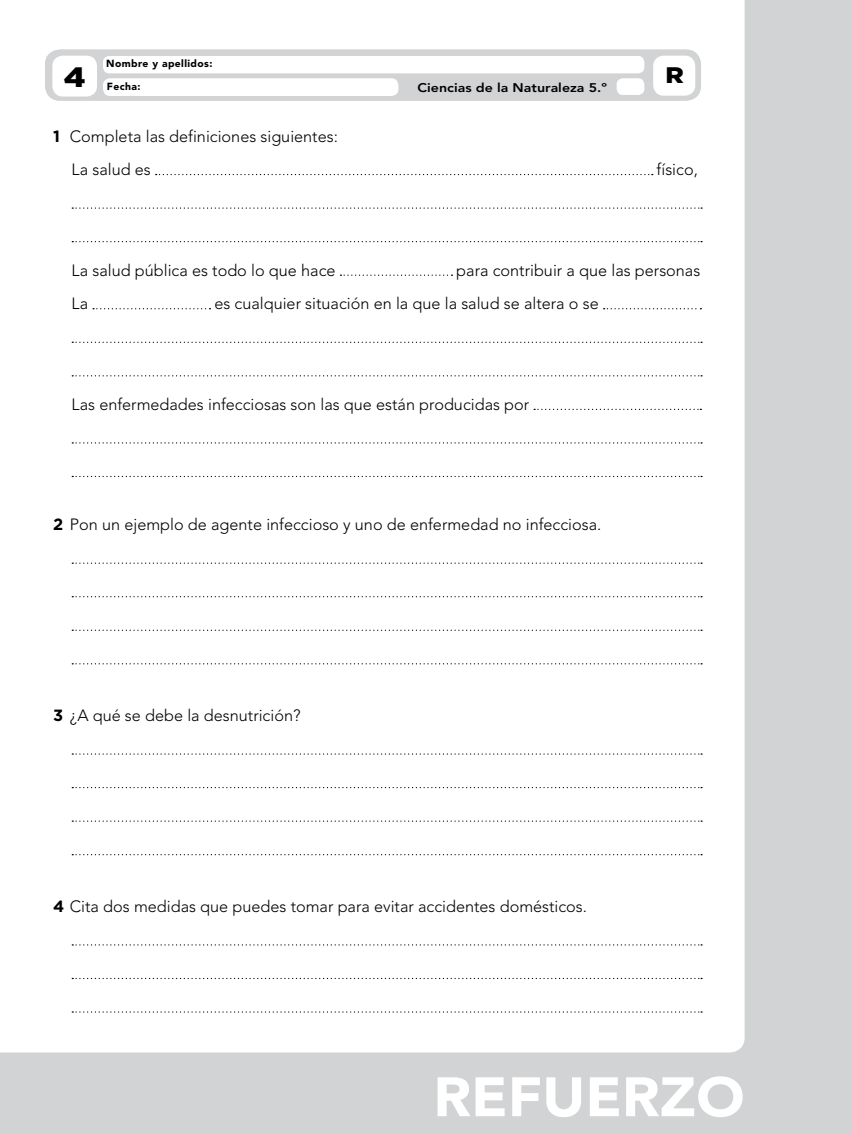
<style>
.page{position:relative;width:851px;height:1134px;background:#fff}
.page>*{position:absolute;margin:0;border:0;box-sizing:border-box;transform-origin:0 0}
.t1{font:900 55px "Avenir LT Std";color:#fff;scale:1.06 1}
.t2{font:900 27.88px "Gotham";color:#000;scale:1.13 1}
.t3{font:900 22.5px "Gotham";color:#000;scale:1.13 1}
.nuclActivSinEscribir{font:300 16.25px "Avenir LT Std";color:#000}
.t4{font:800 12.5px "Avenir LT Std";color:#000;scale:1.13 1}
.t5{font:900 10.25px "Avenir LT Std";letter-spacing:.04em;color:#000}
.s1{font-family:"Gotham";font-weight:700}
</style>
<div class="page">
<div style="left:0;top:0;width:850px;height:1134px;background:#d1d3d4"></div>
<div style="left:0;top:0;width:744px;height:1052px;background:#fff"></div>
<div style="left:45px;top:50px;width:656px;height:51px;background:#d1d3d4;border-radius:15px"></div>
<div style="left:52px;top:56px;width:45px;height:41px;background:#fff;border-radius:11px"></div>
<div style="left:616px;top:78px;width:28px;height:17px;background:#fff;border-radius:6px"></div>
<div style="left:653px;top:56px;width:42px;height:40px;background:#fff;border-radius:11px"></div>
<div style="left:103px;top:78px;width:295px;height:18px;background:#fff;border-radius:7px"></div>
<div style="left:103px;top:56px;width:541px;height:17px;background:#fff;border-radius:6px"></div>
<svg style="left:156px;top:174px;width:496px;height:1px"></svg>
<svg style="left:72px;top:207px;width:630px;height:2px"></svg>
<svg style="left:72px;top:241px;width:630px;height:1px"></svg>
<svg style="left:340px;top:275px;width:112px;height:1px"></svg>
<svg style="left:93px;top:308px;width:117px;height:1px"></svg>
<svg style="left:603px;top:308px;width:98px;height:1px"></svg>
<svg style="left:72px;top:342px;width:630px;height:1px"></svg>
<svg style="left:72px;top:375px;width:630px;height:1px"></svg>
<svg style="left:534px;top:409px;width:167px;height:1px"></svg>
<svg style="left:72px;top:442px;width:630px;height:2px"></svg>
<svg style="left:72px;top:476px;width:630px;height:1px"></svg>
<svg style="left:72px;top:562px;width:630px;height:2px"></svg>
<svg style="left:72px;top:596px;width:630px;height:1px"></svg>
<svg style="left:72px;top:630px;width:630px;height:1px"></svg>
<svg style="left:72px;top:663px;width:630px;height:1px"></svg>
<svg style="left:72px;top:753px;width:630px;height:2px"></svg>
<svg style="left:72px;top:787px;width:630px;height:1px"></svg>
<svg style="left:72px;top:820px;width:630px;height:2px"></svg>
<svg style="left:72px;top:854px;width:630px;height:1px"></svg>
<svg style="left:72px;top:944px;width:630px;height:1px"></svg>
<svg style="left:72px;top:978px;width:630px;height:1px"></svg>
<svg style="left:72px;top:1011px;width:630px;height:2px"></svg>
<p class="t5" style="left:106px;top:58px;width:108px">Nombre y apellidos:</p>
<p class="t2" style="left:64px;top:58px;width:21px">4</p>
<p class="t3" style="left:665px;top:60px;width:18px">R</p>
<p class="t2" style="left:68px;top:58px;width:13px">1</p>
<p class="t3" style="left:656px;top:60px;width:34px">EV</p>
<p class="t5" style="left:107px;top:80px;width:35px">Fecha:</p>
<p class="t4" style="left:417px;top:80px;width:169px">Ciencias de la Naturaleza 5.º</p>
<p class="t4" style="left:588px;top:80px;width:9px">3</p>
<p class="nuclActivSinEscribir" style="left:53px;top:126px;width:286px"><span class="s1">1</span> Completa las definiciones siguientes:</p>
<p class="nuclActivSinEscribir" style="left:72px;top:160px;width:81px">La salud es</p>
<p class="nuclActivSinEscribir" style="left:656px;top:160px;width:43px">físico,</p>
<p class="nuclActivSinEscribir" style="left:72px;top:261px;width:265px">La salud pública es todo lo que hace</p>
<p class="nuclActivSinEscribir" style="left:456px;top:261px;width:245px">para contribuir a que las personas</p>
<p class="nuclActivSinEscribir" style="left:72px;top:294px;width:18px">La</p>
<p class="nuclActivSinEscribir" style="left:214px;top:294px;width:386px">es cualquier situación en la que la salud se altera o se</p>
<p class="nuclActivSinEscribir" style="left:72px;top:395px;width:459px">Las enfermedades infecciosas son las que están producidas por</p>
<p class="nuclActivSinEscribir" style="left:53px;top:515px;width:549px"><span class="s1">2</span> Pon un ejemplo de agente infeccioso y uno de enfermedad no infecciosa.</p>
<p class="nuclActivSinEscribir" style="left:53px;top:706px;width:249px"><span class="s1">3</span> ¿A qué se debe la desnutrición?</p>
<p class="nuclActivSinEscribir" style="left:53px;top:897px;width:535px"><span class="s1">4</span> Cita dos medidas que puedes tomar para evitar accidentes domésticos.</p>
<h1 class="t1" style="left:357px;top:1064px;width:367px">EVALUACIÓN</h1>
<p class="t1" style="left:433px;top:1064px;width:295px">REFUERZO</p>
</div>
